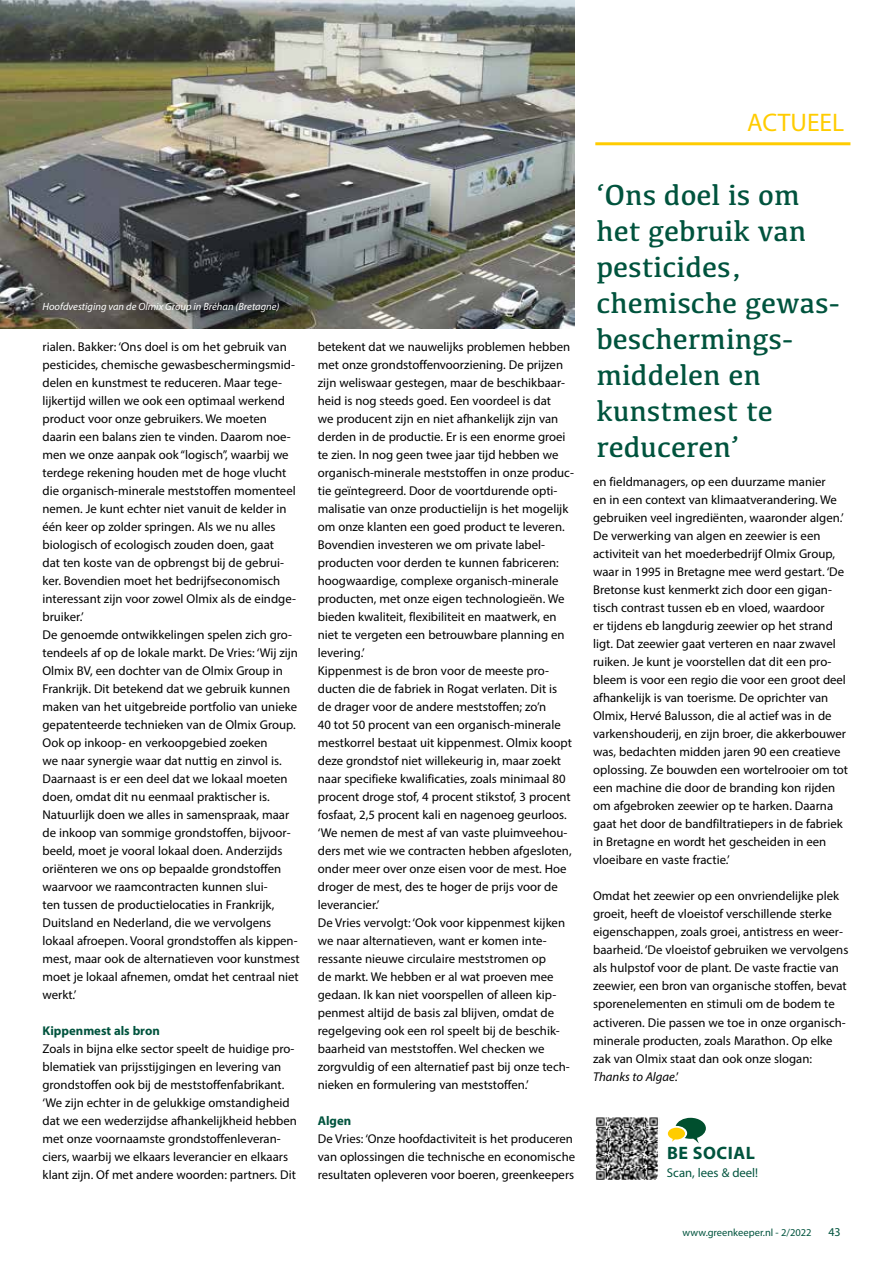
<style>
.page{position:relative;width:893px;height:1263px;background:#fff}
.page>*{position:absolute;margin:0;border:0;box-sizing:border-box;transform-origin:0 0}
.t1{font:30px/36px "Kefa";color:#00533d}
.t2{font:25.5px "Myriad Pro";color:#fc0}
.t3{font:700 18px "Myriad Pro";letter-spacing:.03em;color:#00533d}
.t4{font:12.75px/18px "Myriad Pro";color:#000}
.t5{font:700 12.75px "Myriad Pro";color:#00533d}
.t6{font:12.75px "Myriad Pro";color:#00533d}
.t7{font:12px "Myriad Pro";color:#00533d}
.t8{font:italic 10.5px "Myriad Pro";color:#fff}
.t9{font:10.5px "Myriad Pro";color:#00533d}
.s1{font-style:italic}
</style>
<div class="page">
<hr style="left:595px;top:142px;width:255px;height:3px;background:#fc0">
<img style="left:0;top:0;width:574px;height:328px">
<img style="left:596px;top:1117px;width:64px;height:62px">
<svg style="left:668px;top:1118px;width:38px;height:25px"></svg>
<h2 class="t2" style="left:747px;top:107px;width:99px">ACTUEEL</h2>
<p class="t8" style="left:43px;top:300px;width:239px">Hoofdvestiging van de Olmix Group in Bréhan (Bretagne)</p>
<p class="t4" style="left:43px;top:338px;width:259px">rialen. Bakker: ‘Ons doel is om het gebruik van pesticides, chemische gewasbeschermingsmid&shy;delen en kunstmest te reduceren. Maar tege&shy;lijkertijd willen we ook een optimaal werkend product voor onze gebruikers. We moeten daarin een balans zien te vinden. Daarom noe&shy;men we onze aanpak ook “logisch”, waarbij we terdege rekening houden met de hoge vlucht die organisch-minerale meststoffen momenteel nemen. Je kunt echter niet vanuit de kelder in één keer op zolder springen. Als we nu alles biologisch of ecologisch zouden doen, gaat<br>dat ten koste van de opbrengst bij de gebrui&shy;ker. Bovendien moet het bedrijfseconomisch interessant zijn voor zowel Olmix als de eindge&shy;bruiker.’<br>De genoemde ontwikkelingen spelen zich gro&shy;tendeels af op de lokale markt. De Vries: ‘Wij zijn Olmix BV, een dochter van de Olmix Group in Frankrijk. Dit betekend dat we gebruik kunnen maken van het uitgebreide portfolio van unieke gepatenteerde technieken van de Olmix Group.<br>Ook op inkoop- en verkoopgebied zoeken<br>we naar synergie waar dat nuttig en zinvol is.<br>Daarnaast is er een deel dat we lokaal moeten doen, omdat dit nu eenmaal praktischer is.<br>Natuurlijk doen we alles in samenspraak, maar de inkoop van sommige grondstoffen, bijvoor&shy;beeld, moet je vooral lokaal doen. Anderzijds oriënteren we ons op bepaalde grondstoffen waarvoor we raamcontracten kunnen slui-<br>ten tussen de productielocaties in Frankrijk, Duitsland en Nederland, die we vervolgens lokaal afroepen. Vooral grondstoffen als kippen&shy;mest, maar ook de alternatieven voor kunstmest moet je lokaal afnemen, omdat het centraal niet werkt.’</p>
<p class="t5" style="left:43px;top:1023px;width:119px">Kippenmest als bron</p>
<p class="t4" style="left:43px;top:1040px;width:256px">Zoals in bijna elke sector speelt de huidige pro&shy;blematiek van prijsstijgingen en levering van grondstoffen ook bij de meststoffenfabrikant. ‘We zijn echter in de gelukkige omstandigheid dat we een wederzijdse afhankelijkheid hebben met onze voornaamste grondstoffenleveran&shy;ciers, waarbij we elkaars leverancier en elkaars klant zijn. Of met andere woorden: partners. Dit</p>
<p class="t4" style="left:318px;top:338px;width:258px">betekent dat we nauwelijks problemen hebben met onze grondstoffenvoorziening. De prijzen zijn weliswaar gestegen, maar de beschikbaar&shy;heid is nog steeds goed. Een voordeel is dat<br>we producent zijn en niet afhankelijk zijn van derden in de productie. Er is een enorme groei te zien. In nog geen twee jaar tijd hebben we organisch-minerale meststoffen in onze produc&shy;tie geïntegreerd. Door de voortdurende opti&shy;malisatie van onze productielijn is het mogelijk om onze klanten een goed product te leveren.<br>Bovendien investeren we om private label&shy;producten voor derden te kunnen fabriceren: hoogwaardige, complexe organisch-minerale producten, met onze eigen technologieën. We bieden kwaliteit, flexibiliteit en maatwerk, en niet te vergeten een betrouwbare planning en levering.’<br>Kippenmest is de bron voor de meeste pro&shy;ducten die de fabriek in Rogat verlaten. Dit is de drager voor de andere meststoffen; zo’n<br>40 tot 50 procent van een organisch-minerale mestkorrel bestaat uit kippenmest. Olmix koopt deze grondstof niet willekeurig in, maar zoekt naar specifieke kwalificaties, zoals minimaal 80 procent droge stof, 4 procent stikstof, 3 procent fosfaat, 2,5 procent kali en nagenoeg geurloos. ‘We nemen de mest af van vaste pluimveehou&shy;ders met wie we contracten hebben afgesloten, onder meer over onze eisen voor de mest. Hoe droger de mest, des te hoger de prijs voor de leverancier.’<br>De Vries vervolgt: ‘Ook voor kippenmest kijken we naar alternatieven, want er komen inte&shy;ressante nieuwe circulaire meststromen op<br>de markt. We hebben er al wat proeven mee gedaan. Ik kan niet voorspellen of alleen kip&shy;penmest altijd de basis zal blijven, omdat de regelgeving ook een rol speelt bij de beschik&shy;baarheid van meststoffen. Wel checken we zorgvuldig of een alternatief past bij onze tech&shy;nieken en formulering van meststoffen.’</p>
<p class="t5" style="left:318px;top:1113px;width:35px">Algen</p>
<p class="t4" style="left:318px;top:1130px;width:259px">De Vries: ‘Onze hoofdactiviteit is het produceren van oplossingen die technische en economische resultaten opleveren voor boeren, greenkeepers</p>
<h1 class="t1" style="left:596px;top:176px;width:245px">‘Ons doel is om het gebruik van pesticides, chemische gewas&shy;beschermings&shy;middelen en kunstmest te reduceren’</h1>
<p class="t4" style="left:593px;top:473px;width:256px">en fieldmanagers, op een duurzame manier<br>en in een context van klimaatverandering. We gebruiken veel ingrediënten, waaronder algen.’ De verwerking van algen en zeewier is een activiteit van het moederbedrijf Olmix Group, waar in 1995 in Bretagne mee werd gestart. ‘De Bretonse kust kenmerkt zich door een gigan&shy;tisch contrast tussen eb en vloed, waardoor<br>er tijdens eb langdurig zeewier op het strand ligt. Dat zeewier gaat verteren en naar zwavel ruiken. Je kunt je voorstellen dat dit een pro&shy;bleem is voor een regio die voor een groot deel afhankelijk is van toerisme. De oprichter van Olmix, Hervé Balusson, die al actief was in de varkenshouderij, en zijn broer, die akkerbouwer was, bedachten midden jaren 90 een creatieve oplossing. Ze bouwden een wortelrooier om tot een machine die door de branding kon rijden om afgebroken zeewier op te harken. Daarna gaat het door de bandfiltratiepers in de fabriek in Bretagne en wordt het gescheiden in een vloeibare en vaste fractie.’</p>
<p class="t4" style="left:593px;top:887px;width:257px">Omdat het zeewier op een onvriendelijke plek groeit, heeft de vloeistof verschillende sterke eigenschappen, zoals groei, antistress en weer&shy;baarheid. ‘De vloeistof gebruiken we vervolgens als hulpstof voor de plant. De vaste fractie van zeewier, een bron van organische stoffen, bevat sporenelementen en stimuli om de bodem te activeren. Die passen we toe in onze organisch&shy;minerale producten, zoals Marathon. Op elke zak van Olmix staat dan ook onze slogan:<br><span class="s1">Thanks to Algae</span>.’</p>
<h3 class="t3" style="left:667px;top:1141px;width:89px">BE SOCIAL</h3>
<p class="t6" style="left:667px;top:1165px;width:93px">Scan, lees &amp; deel!</p>
<p class="t9" style="left:683px;top:1226px;width:130px">www.greenkeeper.nl - 2/2022</p>
<p class="t7" style="left:828px;top:1224px;width:14px">43</p>
</div>
